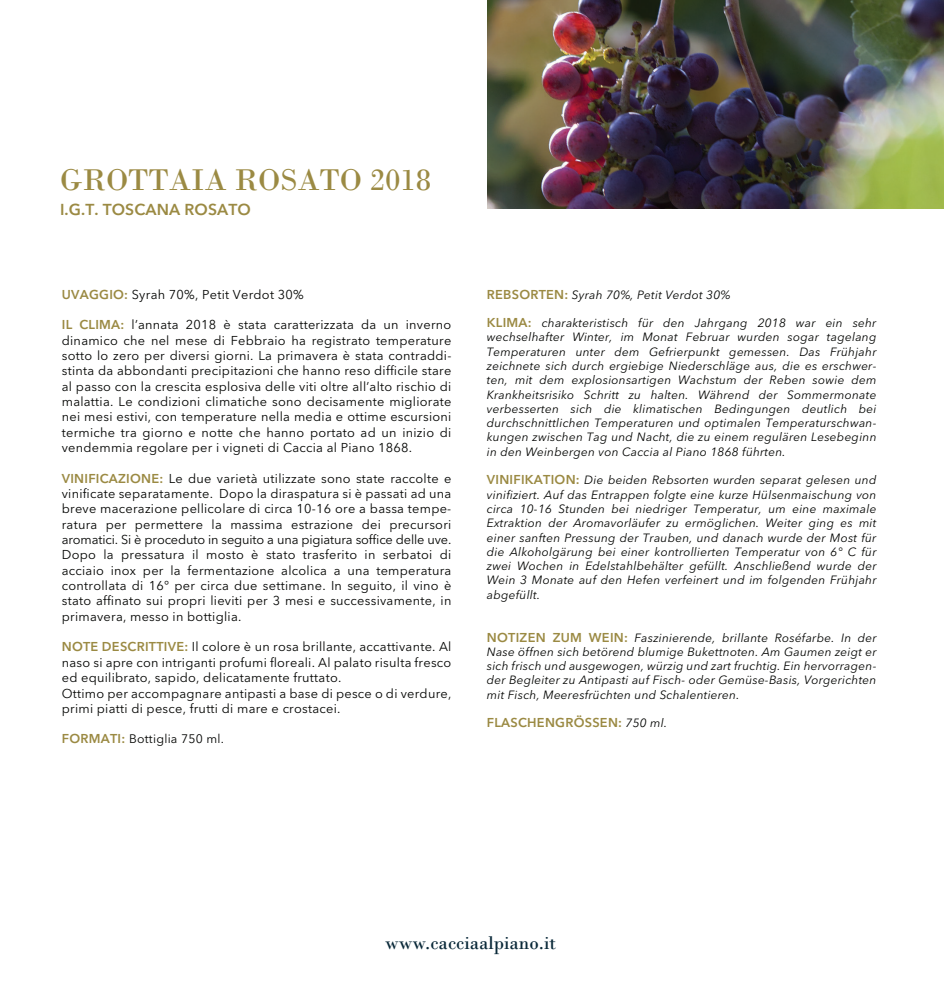
<style>
.page{position:relative;width:944px;height:993px;background:#fff}
.page>*{position:absolute;margin:0;border:0;box-sizing:border-box;transform-origin:0 0}
.t1{font:31.5px "Bodoni";letter-spacing:-.005em;color:#9b8a43}
.t2{font:19.25px "Bodoni";color:#092838}
.t3{font:600 15.75px "Avenir Next LT Pro";letter-spacing:.01em;color:#9b8a43}
.t4{font:12.78px/15.4px "Avenir Next LT Pro";letter-spacing:.02em;color:#040503;text-align:justify}
.t5{font:600 12.78px "Avenir Next LT Pro";letter-spacing:.02em;color:#9b8a43}
.t6{font:12.25px "Avenir Next LT Pro";letter-spacing:.02em;color:#040503}
.t7{font:italic 11.9px/14.3px "Avenir Next LT Pro";letter-spacing:.02em;color:#040503;text-align:justify}
.s1{font-weight:600;color:#9b8a43}
.s2{font-weight:600;font-size:12.78px;color:#9b8a43}
.s3{font-weight:600;font-style:normal;font-size:12.78px;color:#9b8a43}
.s4{font-weight:400;font-style:italic;font-size:11.9px;color:#040503}
</style>
<div class="page">
<img style="left:487px;top:0;width:456px;height:209px">
<h1 class="t1" style="left:60px;top:161px;width:372px">GROTTAIA ROSATO 2018</h1>
<h3 class="t3" style="left:60px;top:199px;width:192px">I.G.T. TOSCANA ROSATO</h3>
<p class="t4" style="left:62px;top:286px;width:243px"><span class="s1">UVAGGIO:</span> Syrah 70%, Petit Verdot 30%</p>
<p class="t4" style="left:62px;top:317px;width:391px"><span class="s1">IL CLIMA:</span> l’annata 2018 è stata caratterizzata da un inverno dinamico che nel mese di Febbraio ha registrato temperature sotto lo zero per diversi giorni. La primavera è stata contraddi&shy;stinta da abbondanti precipitazioni che hanno reso difficile stare al passo con la crescita esplosiva delle viti oltre all’alto rischio di malattia. Le condizioni climatiche sono decisamente migliorate nei mesi estivi, con temperature nella media e ottime escursioni termiche tra giorno e notte che hanno portato ad un inizio di vendemmia regolare per i vigneti di Caccia al Piano 1868.</p>
<p class="t4" style="left:62px;top:470px;width:391px"><span class="s1">VINIFICAZIONE:</span> Le due varietà utilizzate sono state raccolte e vinificate separatamente. Dopo la diraspatura si è passati ad una breve macerazione pellicolare di circa 10-16 ore a bassa tempe&shy;ratura per permettere la massima estrazione dei precursori aromatici. Si è proceduto in seguito a una pigiatura soffice delle uve.<br>Dopo la pressatura il mosto è stato trasferito in serbatoi di acciaio inox per la fermentazione alcolica a una temperatura controllata di 16° per circa due settimane. In seguito, il vino è stato affinato sui propri lieviti per 3 mesi e successivamente, in primavera, messo in bottiglia.</p>
<p class="t4" style="left:62px;top:639px;width:391px;text-align:left"><span class="s1">NOTE DESCRITTIVE:</span> Il colore è un rosa brillante, accattivante. Al naso si apre con intriganti profumi floreali. Al palato risulta fresco ed equilibrato, sapido, delicatamente fruttato.<br>Ottimo per accompagnare antipasti a base di pesce o di verdure, primi piatti di pesce, frutti di mare e crostacei.</p>
<p class="t6" style="left:62px;top:731px;width:164px"><span class="s2">FORMATI:</span> Bottiglia 750 ml.</p>
<p class="t7" style="left:487px;top:287px;width:245px"><span class="s3">REBSORTEN:</span> Syrah 70%, Petit Verdot 30%</p>
<p class="t7" style="left:487px;top:316px;width:391px"><span class="s3">KLIMA:</span> charakteristisch für den Jahrgang 2018 war ein sehr wechselhafter Winter, im Monat Februar wurden sogar tagelang Temperaturen unter dem Gefrierpunkt gemessen. Das Frühjahr zeichnete sich durch ergiebige Niederschläge aus, die es erschwer&shy;ten, mit dem explosionsartigen Wachstum der Reben sowie dem Krankheitsrisiko Schritt zu halten. Während der Sommermonate verbesserten sich die klimatischen Bedingungen deutlich bei durchschnittlichen Temperaturen und optimalen Temperaturschwan&shy;kungen zwischen Tag und Nacht, die zu einem regulären Lesebeginn in den Weinbergen von Caccia al Piano 1868 führten.</p>
<p class="t7" style="left:487px;top:473px;width:391px"><span class="s3">VINIFIKATION:</span> Die beiden Rebsorten wurden separat gelesen und vinifiziert. Auf das Entrappen folgte eine kurze Hülsenmaischung von circa 10-16 Stunden bei niedriger Temperatur, um eine maximale Extraktion der Aromavorläufer zu ermöglichen. Weiter ging es mit einer sanften Pressung der Trauben, und danach wurde der Most für die Alkoholgärung bei einer kontrollierten Temperatur von 6° C für zwei Wochen in Edelstahlbehälter gefüllt. Anschließend wurde der Wein 3 Monate auf den Hefen verfeinert und im folgenden Frühjahr abgefüllt.</p>
<p class="t7" style="left:487px;top:630px;width:391px"><span class="s3">NOTIZEN ZUM WEIN:</span> Faszinierende, brillante Roséfarbe. In der Nase öffnen sich betörend blumige Bukettnoten. Am Gaumen zeigt er sich frisch und ausgewogen, würzig und zart fruchtig. Ein hervorragen&shy;der Begleiter zu Antipasti auf Fisch- oder Gemüse-Basis, Vorgerichten mit Fisch, Meeresfrüchten und Schalentieren.</p>
<p class="t5" style="left:487px;top:714px;width:182px">FLASCHENGRÖSSEN: <span class="s4">750 ml.</span></p>
<h2 class="t2" style="left:385px;top:930px;width:173px">www.cacciaalpiano.it</h2>
</div>
